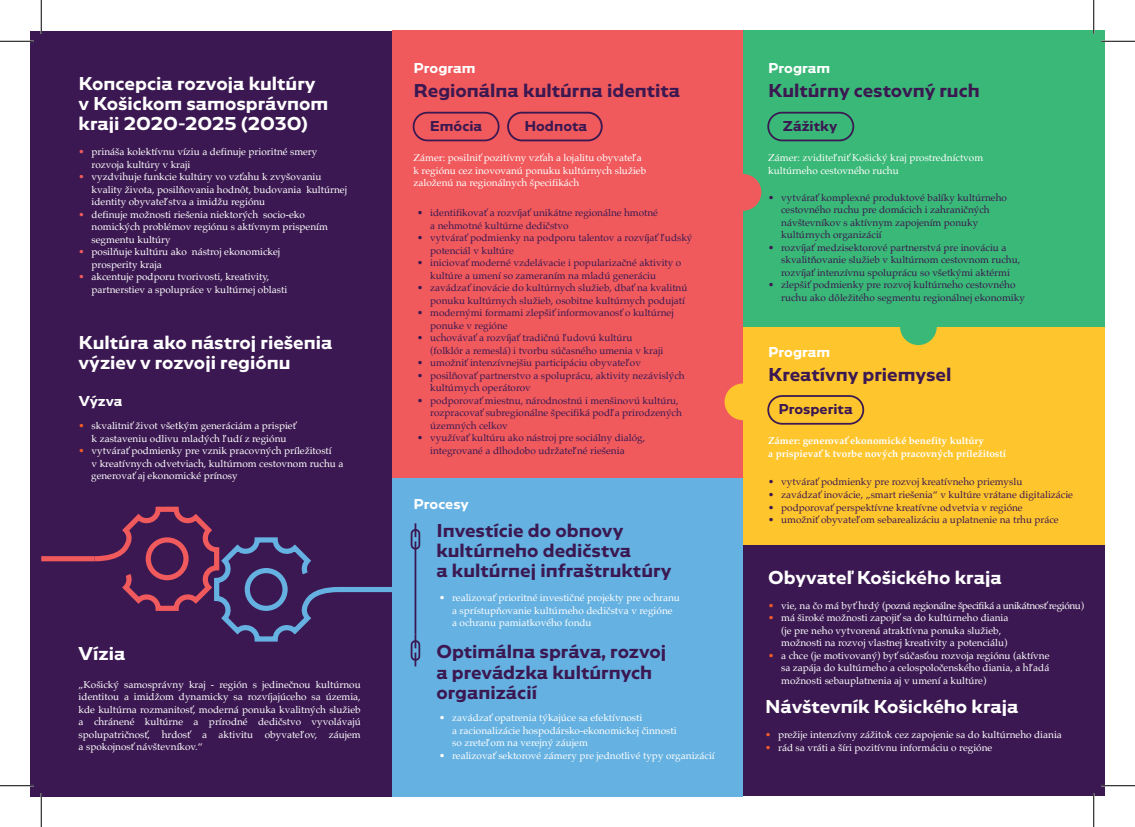
<style>
.page{position:relative;width:1135px;height:827px;background:#fff}
.page>*{position:absolute;margin:0;border:0;box-sizing:border-box;transform-origin:0 0}
.t1{font:700 16.25px/20px "Caprina";color:#3b1851}
.t2{font:700 16.25px/20px "Caprina";color:#fff}
.t3{font:700 12.5px "Caprina";letter-spacing:-.005em;color:#fff}
.t4{font:700 12.5px "Caprina";color:#3b1851}
.t5{font:10px/12.5px "Palatino";color:#fff}
.t6{font:10px/12.5px "Palatino";color:#3b1851}
.t7{font:700 10px/12.5px "Palatino";color:#fff}
.t8{font:10px "Palatino";letter-spacing:-.035em;color:#fff}
.s1{color:#f05a5d}
.s2{color:#f15929}
</style>
<div class="page">
<div style="left:392px;top:31px;width:351px;height:447px;background:#f05a5d"></div>
<div style="left:392px;top:478px;width:351px;height:318px;background:#65b1e1"></div>
<div style="left:411px;top:529px;width:9px;height:20px;border:2px solid #3b1851;border-radius:4px"></div>
<hr style="left:415px;top:541px;width:1px;height:93px;background:#3b1851">
<svg style="left:415px;top:523px;width:1px;height:14px"></svg>
<div style="left:411px;top:640px;width:9px;height:20px;border:2px solid #3b1851;border-radius:4px"></div>
<svg style="left:415px;top:634px;width:1px;height:32px"></svg>
<div style="left:413px;top:112px;width:86px;height:29px;border:2px solid #3b1851;border-radius:14px"></div>
<div style="left:507px;top:112px;width:96px;height:29px;border:2px solid #3b1851;border-radius:14px"></div>
<div style="left:725px;top:383px;width:36px;height:37px;background:#fec52c;border-radius:50%"></div>
<div style="left:31px;top:31px;width:361px;height:765px;background:#3b1851"></div>
<div style="left:743px;top:31px;width:361px;height:296px;background:#3ab877"></div>
<div style="left:743px;top:327px;width:361px;height:218px;background:#fec52c"></div>
<div style="left:767px;top:112px;width:87px;height:29px;border:2px solid #3b1851;border-radius:14px"></div>
<div style="left:767px;top:395px;width:97px;height:29px;border:2px solid #3b1851;border-radius:14px"></div>
<div style="left:743px;top:545px;width:361px;height:251px;background:#3b1851"></div>
<div style="left:900px;top:308px;width:37px;height:37px;background:#3ab877;border-radius:50%"></div>
<div style="left:725px;top:174px;width:36px;height:37px;background:#f05a5d;border-radius:50%"></div>
<div style="left:41px;top:556px;width:53px;height:5px;background:#f05a5d"></div>
<svg style="left:89px;top:506px;width:255px;height:136px"></svg>
<div style="left:339px;top:587px;width:53px;height:5px;background:#65b1e1"></div>
<div style="left:245px;top:568px;width:43px;height:43px;border:5px solid #65b1e1;border-radius:50%"></div>
<hr style="left:0;top:40px;width:34px;height:2px;background:#fff">
<hr style="left:1101px;top:40px;width:34px;height:2px;background:#fff">
<hr style="left:40px;top:0;width:2px;height:34px;background:#fff">
<hr style="left:40px;top:793px;width:2px;height:34px;background:#fff">
<hr style="left:0;top:41px;width:34px;height:1px;background:#000">
<hr style="left:1101px;top:41px;width:34px;height:1px;background:#000">
<hr style="left:0;top:785px;width:34px;height:1px;background:#000">
<hr style="left:1101px;top:785px;width:34px;height:1px;background:#000">
<hr style="left:41px;top:0;width:1px;height:34px;background:#000">
<hr style="left:41px;top:793px;width:1px;height:34px;background:#000">
<hr style="left:1093px;top:0;width:1px;height:34px;background:#000">
<hr style="left:1093px;top:793px;width:1px;height:34px;background:#000">
<h1 class="t2" style="left:79px;top:73px;width:251px">Koncepcia rozvoja kultúry v Košickom samosprávnom kraji 2020-2025 (2030)</h1>
<p class="t5" style="left:92px;top:145px;width:227px;text-indent:-13px"><span class="s1">•</span> prináša kolektívnu víziu a definuje prioritné smery rozvoja kultúry v kraji</p>
<p class="t5" style="left:92px;top:170px;width:257px;text-indent:-13px"><span class="s1">•</span> vyzdvihuje funkcie kultúry vo vzťahu k zvyšovaniu kvality života, posilňovania hodnôt, budovania kultúrnej identity obyvateľstva a imidžu regiónu</p>
<p class="t5" style="left:92px;top:208px;width:238px;text-indent:-13px"><span class="s1">•</span> definuje možnosti riešenia niektorých socio-eko nomických problémov regiónu s aktívnym prispením segmentu kultúry</p>
<p class="t5" style="left:92px;top:245px;width:190px;text-indent:-13px"><span class="s1">•</span> posilňuje kultúru ako nástroj ekonomickej prosperity kraja</p>
<p class="t5" style="left:92px;top:270px;width:197px;text-indent:-13px"><span class="s1">•</span> akcentuje podporu tvorivosti, kreativity, partnerstiev a spolupráce v kultúrnej oblasti</p>
<h1 class="t2" style="left:79px;top:333px;width:255px">Kultúra ako nástroj riešenia výziev v rozvoji regiónu</h1>
<p class="t3" style="left:79px;top:392px;width:45px">Výzva</p>
<p class="t5" style="left:79px;top:419px;width:219px;text-align:center"><span class="s2">•</span> skvalitniť život všetkým generáciám a prispieť k zastaveniu odlivu mladých ľudí z regiónu</p>
<p class="t5" style="left:91px;top:444px;width:254px;text-indent:-12px"><span class="s2">•</span> vytvárať podmienky pre vznik pracovných príležitostí<br>v kreatívnych odvetviach, kultúrnom cestovnom ruchu a generovať aj ekonomické prínosy</p>
<h1 class="t2" style="left:79px;top:644px;width:48px">Vízia</h1>
<p class="t5" style="left:79px;top:678px;width:284px;text-align:justify">„Košický samosprávny kraj - región s jedinečnou kultúrnou identitou a imidžom dynamicky sa rozvíjajúceho sa územia, kde kultúrna rozmanitosť, moderná ponuka kvalitných služieb a chránené kultúrne a prírodné dedičstvo vyvolávajú spolupatričnosť, hrdosť a aktivitu obyvateľov, záujem a spokojnosť návštevníkov.“</p>
<p class="t3" style="left:414px;top:59px;width:64px">Program</p>
<h1 class="t1" style="left:414px;top:81px;width:268px">Regionálna kultúrna identita</h1>
<p class="t4" style="left:430px;top:117px;width:54px">Emócia</p>
<p class="t4" style="left:524px;top:117px;width:64px">Hodnota</p>
<p class="t5" style="left:414px;top:151px;width:234px">Zámer: posilniť pozitívny vzťah a lojalitu obyvateľa k regiónu cez inovovanú ponuku kultúrnych služieb založenú na regionálnych špecifikách</p>
<p class="t6" style="left:430px;top:206px;width:229px;text-indent:-13px">• identifikovať a rozvíjať unikátne regionálne hmotné a nehmotné kultúrne dedičstvo</p>
<p class="t6" style="left:430px;top:231px;width:264px;text-indent:-13px">• vytvárať podmienky na podporu talentov a rozvíjať ľudský potenciál v kultúre</p>
<p class="t6" style="left:430px;top:256px;width:253px;text-indent:-13px">• iniciovať moderné vzdelávacie i popularizačné aktivity o kultúre a umení so zameraním na mladú generáciu</p>
<p class="t6" style="left:417px;top:281px;width:272px;text-align:right">• zavádzať inovácie do kultúrnych služieb, dbať na kvalitnú ponuku kultúrnych služieb, osobitne kultúrnych podujatí</p>
<p class="t6" style="left:430px;top:306px;width:245px;text-indent:-13px">• modernými formami zlepšiť informovanosť o kultúrnej ponuke v regióne</p>
<p class="t6" style="left:430px;top:331px;width:234px;text-indent:-13px">• uchovávať a rozvíjať tradičnú ľudovú kultúru (folklór a remeslá) i tvorbu súčasného umenia v kraji</p>
<p class="t6" style="left:417px;top:356px;width:225px">• umožniť intenzívnejšiu participáciu obyvateľov</p>
<p class="t6" style="left:430px;top:369px;width:256px;text-indent:-13px">• posilňovať partnerstvo a spoluprácu, aktivity nezávislých kultúrnych operátorov</p>
<p class="t6" style="left:430px;top:394px;width:253px;text-indent:-13px">• podporovať miestnu, národnostnú i menšinovú kultúru, rozpracovať subregionálne špecifiká podľa prirodzených územných celkov</p>
<p class="t6" style="left:430px;top:431px;width:216px;text-indent:-13px">• využívať kultúru ako nástroj pre sociálny dialóg, integrované a dlhodobo udržateľné riešenia</p>
<p class="t3" style="left:414px;top:495px;width:57px">Procesy</p>
<h1 class="t1" style="left:436px;top:520px;width:236px">Investície do obnovy kultúrneho dedičstva<br>a kultúrnej infraštruktúry</h1>
<p class="t5" style="left:452px;top:591px;width:229px;text-indent:-13px">• realizovať prioritné investičné projekty pre ochranu a sprístupňovanie kultúrneho dedičstva v regióne a ochranu pamiatkového fondu</p>
<h1 class="t1" style="left:436px;top:642px;width:231px">Optimálna správa, rozvoj a prevádzka kultúrnych organizácií</h1>
<p class="t5" style="left:452px;top:711px;width:226px;text-indent:-13px">• zavádzať opatrenia týkajúce sa efektívnosti<br>a racionalizácie hospodársko-ekonomickej činnosti so zreteľom na verejný záujem</p>
<p class="t5" style="left:439px;top:748px;width:277px">• realizovať sektorové zámery pre jednotlivé typy organizácií</p>
<p class="t3" style="left:768px;top:59px;width:64px">Program</p>
<h1 class="t1" style="left:768px;top:81px;width:213px">Kultúrny cestovný ruch</h1>
<p class="t4" style="left:783px;top:117px;width:56px">Zážitky</p>
<p class="t5" style="left:768px;top:151px;width:216px">Zámer: zviditeľniť Košický kraj prostredníctvom kultúrneho cestovného ruchu</p>
<p class="t6" style="left:781px;top:191px;width:227px;text-indent:-13px">• vytvárať komplexné produktové balíky kultúrneho cestovného ruchu pre domácich i zahraničných návštevníkov s aktívnym zapojením ponuky kultúrnych organizácií</p>
<p class="t6" style="left:781px;top:241px;width:241px;text-indent:-13px">• rozvíjať medzisektorové partnerstvá pre inováciu a skvalitňovanie služieb v kultúrnom cestovnom ruchu, rozvíjať intenzívnu spoluprácu so všetkými aktérmi</p>
<p class="t6" style="left:781px;top:279px;width:245px;text-indent:-13px">• zlepšiť podmienky pre rozvoj kultúrneho cestovného ruchu ako dôležitého segmentu regionálnej ekonomiky</p>
<p class="t3" style="left:768px;top:343px;width:64px">Program</p>
<h1 class="t1" style="left:768px;top:365px;width:185px">Kreatívny priemysel</h1>
<p class="t4" style="left:778px;top:400px;width:76px">Prosperita</p>
<p class="t7" style="left:768px;top:434px;width:239px">Zámer: generovať ekonomické benefity kultúry<br>a prispievať k tvorbe nových pracovných príležitostí</p>
<p class="t6" style="left:768px;top:476px;width:256px">• vytvárať podmienky pre rozvoj kreatívneho priemyslu</p>
<p class="t6" style="left:768px;top:488px;width:306px">• zavádzať inovácie, „smart riešenia“ v kultúre vrátane digitalizácie</p>
<p class="t6" style="left:768px;top:501px;width:256px">• podporovať perspektívne kreatívne odvetvia v regióne</p>
<p class="t6" style="left:768px;top:513px;width:292px">• umožniť obyvateľom sebarealizáciu a uplatnenie na trhu práce</p>
<h1 class="t2" style="left:768px;top:567px;width:235px">Obyvateľ Košického kraja</h1>
<p class="t8" style="left:768px;top:597px;width:317px"><span class="s2">•</span> vie, na čo má byť hrdý (pozná regionálne špecifiká a unikátnosť regiónu)</p>
<p class="t5" style="left:781px;top:611px;width:229px;text-indent:-13px"><span class="s2">•</span> má široké možnosti zapojiť sa do kultúrneho diania (je pre neho vytvorená atraktívna ponuka služieb, možnosti na rozvoj vlastnej kreativity a potenciálu)</p>
<p class="t5" style="left:781px;top:649px;width:270px;text-align:justify;text-indent:-13px"><span class="s2">•</span> a chce (je motivovaný) byť súčasťou rozvoja regiónu (aktívne sa zapája do kultúrneho a celospoločenského diania, a hľadá možnosti sebauplatnenia aj v umení a kultúre)</p>
<h1 class="t2" style="left:765px;top:697px;width:255px">Návštevník Košického kraja</h1>
<p class="t5" style="left:765px;top:728px;width:298px"><span class="s2">•</span> prežije intenzívny zážitok cez zapojenie sa do kultúrneho diania</p>
<p class="t5" style="left:765px;top:741px;width:229px"><span class="s2">•</span> rád sa vráti a šíri pozitívnu informáciu o regióne</p>
</div>
